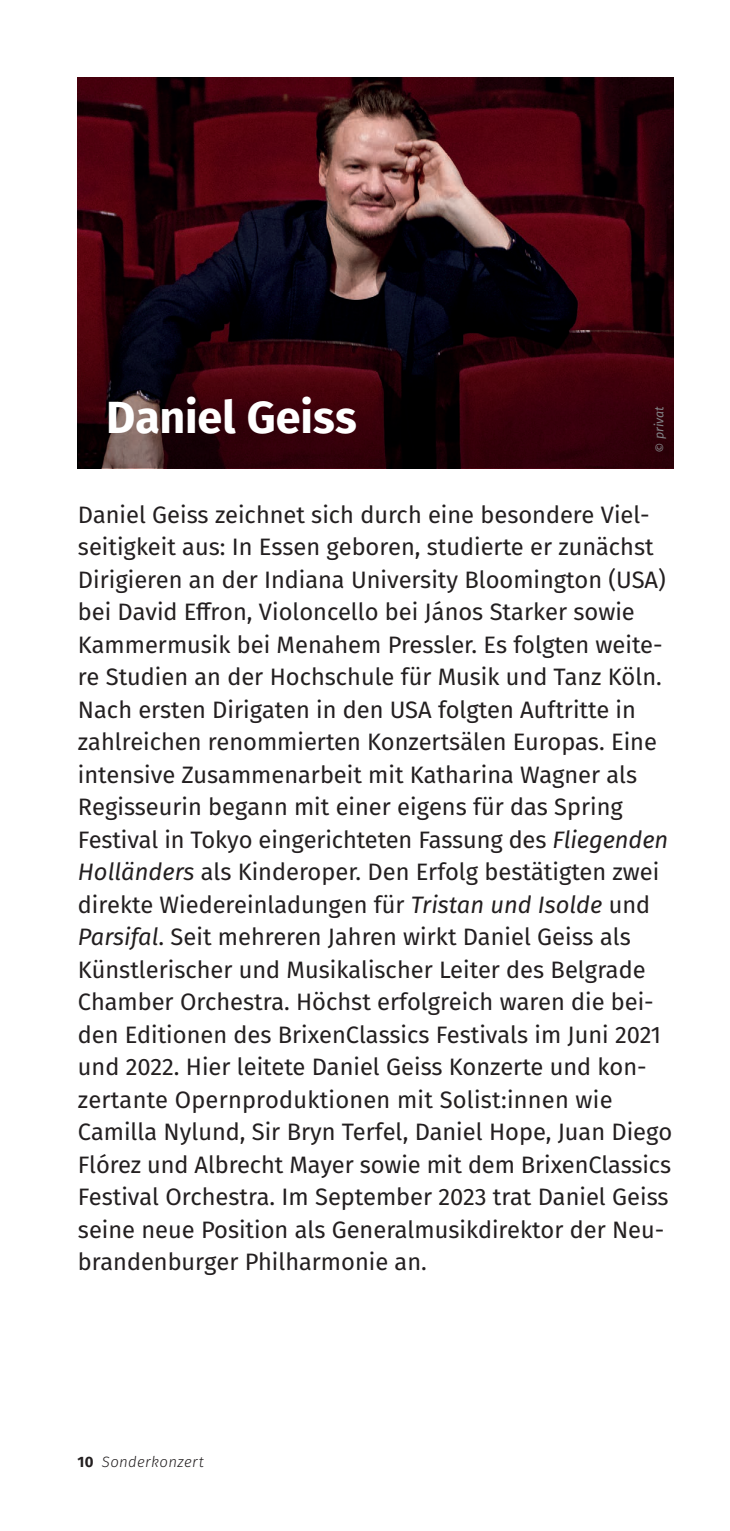
<style>
.page{position:relative;width:730px;height:1531px;background:#fff}
.page>*{position:absolute;margin:0;border:0;box-sizing:border-box;transform-origin:0 0}
.Künstler-Bio___Headline{font:700 45px "Fira Sans";letter-spacing:-.005em;color:#fff}
.Fließtext{font:23.75px/32.5px "Fira Sans";color:#231f20}
.t1{font:italic 300 15px "Fira Sans";letter-spacing:.025em;color:#231f20}
.Fotocredit{font:italic 12.5px "Fira Sans";color:#828487}
.s1{font-style:italic}
.s2{font-weight:700;font-style:normal}
</style>
<div class="page">
<img style="left:78px;top:78px;width:596px;height:213px">
<svg style="left:78px;top:291px;width:596px;height:177px;background:#27050d"></svg>
<p class="Künstler-Bio___Headline" style="left:106px;top:379px;width:252px">Daniel Geiss</p>
<p class="Fotocredit" style="left:650px;top:453px;width:48px;rotate:-90deg">© privat</p>
<p class="Fließtext" style="left:78px;top:497px;width:596px">Daniel Geiss zeichnet sich durch eine besondere Viel&shy;seitigkeit aus: In Essen geboren, studierte er zunächst Dirigieren an der Indiana University Bloomington (USA) bei David Effron, Violoncello bei János Starker sowie Kammermusik bei Menahem Pressler. Es folgten weite&shy;re Studien an der Hochschule für Musik und Tanz Köln.<br>Nach ersten Dirigaten in den USA folgten Auftritte in zahlreichen renommierten Konzertsälen Europas. Eine intensive Zusammenarbeit mit Katharina Wagner als Regisseurin begann mit einer eigens für das Spring Festival in Tokyo eingerichteten Fassung des <span class="s1">Fliegenden Holländers</span> als Kinderoper. Den Erfolg bestätigten zwei direkte Wiedereinladungen für <span class="s1">Tristan und Isolde</span> und <span class="s1">Parsifal</span>. Seit mehreren Jahren wirkt Daniel Geiss als Künstlerischer und Musikalischer Leiter des Belgrade Chamber Orchestra. Höchst erfolgreich waren die bei&shy;den Editionen des BrixenClassics Festivals im Juni 2021 und 2022. Hier leitete Daniel Geiss Konzerte und kon&shy;zertante Opernproduktionen mit Solist:innen wie Camilla Nylund, Sir Bryn Terfel, Daniel Hope, Juan Diego Flórez und Albrecht Mayer sowie mit dem BrixenClassics Festival Orchestra. Im September 2023 trat Daniel Geiss seine neue Position als Generalmusikdirektor der Neu&shy;brandenburger Philharmonie an.</p>
<p class="t1" style="left:78px;top:1451px;width:128px"><span class="s2">10</span> Sonderkonzert</p>
</div>
